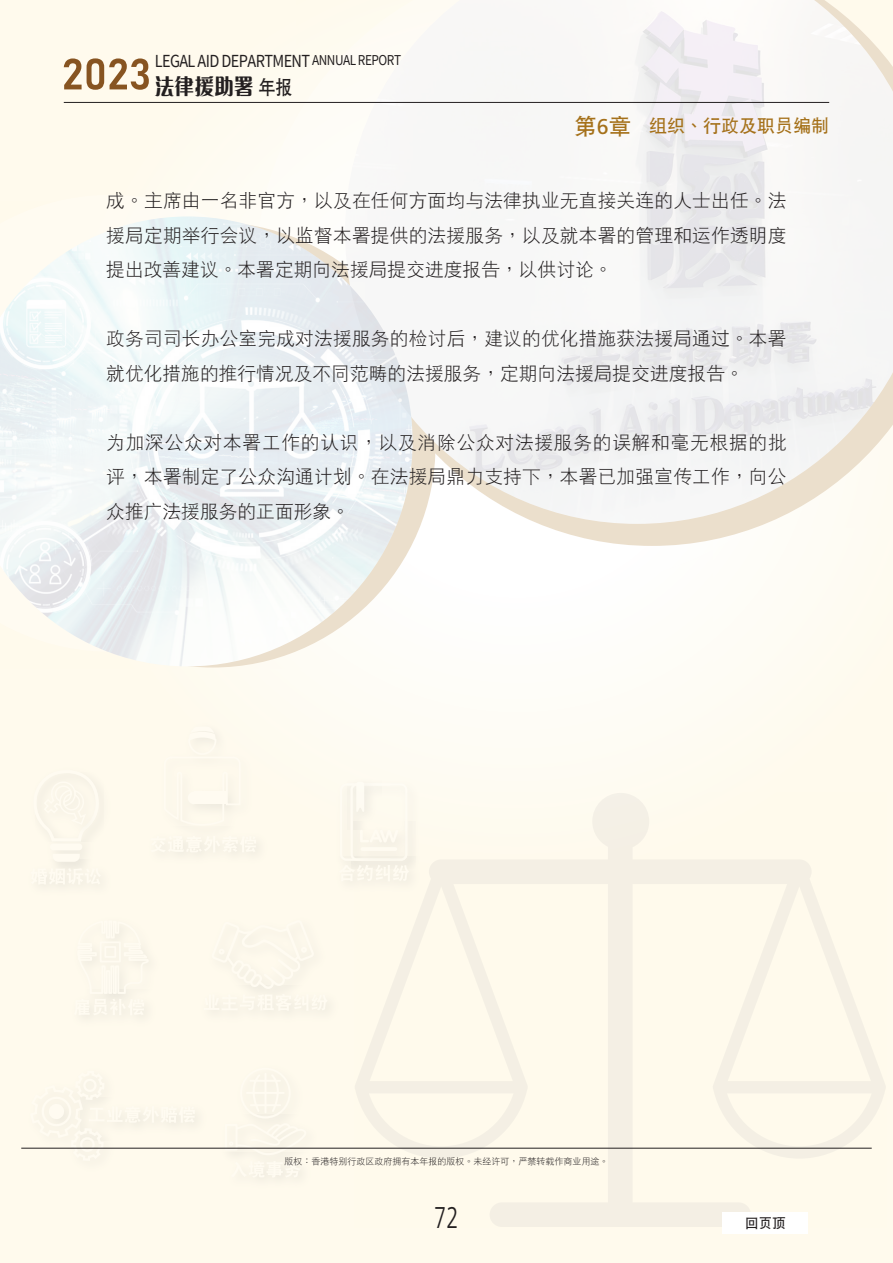
<style>
.page{position:relative;width:893px;height:1263px;background:#fffaed}
.page>*{position:absolute;margin:0;border:0;box-sizing:border-box;transform-origin:0 0}
.t1{font:300 30px "Frutiger LT Std";color:#231f20;scale:.73 1}
.t2{font:800 22.5px "M Ellan HK";color:#231f20;scale:.88 1}
.txt{font:18.75px/34.5px "DF Hei W3 GB5";letter-spacing:.01em;color:#231f20;text-align:justify}
.t3{font:18px "DF Hei W7 GB5";color:#a5711a}
.t4{font:16.5px "Taipei Sans TC Beta";letter-spacing:-.04em;color:#231f20;scale:.88 1}
.t5{font:13.5px "DF Hei W7 GB5";color:#231f20}
.t6{font:9px "DF Hei W3 GB5";color:#231f20}
.s1{font-size:13.5px}
.s2{font-family:"DF Hei W7 GB5";font-weight:400;font-size:19.5px}
.s3{font-size:22.5px}
.s4{font-family:"Frutiger LT Std";font-size:21.3px}
</style>
<div class="page">
<div style="left:256px;top:101px;width:516px;height:484px;background:#fefdfa"></div>
<svg style="left:436px;top:524px;width:345px;height:22px;fill:#fefdf8"></svg>
<svg style="left:355px;top:793px;width:530px;height:434px"></svg>
<svg style="left:225px;top:1114px;width:81px;height:38px"></svg>
<div style="left:50px;top:843px;width:32px;height:7px;background:#fffbf1;border-radius:3px"></div>
<svg style="left:195px;top:738px;width:36px;height:71px"></svg>
<svg style="left:31px;top:868px;width:70px;height:16px"></svg>
<svg style="left:176px;top:843px;width:80px;height:9px"></svg>
<img style="left:409px;top:793px;width:16px;height:63px">
<img style="left:409px;top:821px;width:6px;height:35px">
<img style="left:355px;top:856px;width:71px;height:43px">
<svg style="left:351px;top:786px;width:58px;height:95px"></svg>
<svg style="left:87px;top:934px;width:57px;height:81px"></svg>
<svg style="left:248px;top:985px;width:43px;height:25px"></svg>
<svg style="left:28px;top:1097px;width:167px;height:51px"></svg>
<img style="left:225px;top:1152px;width:81px;height:20px">
<svg style="left:230px;top:1161px;width:71px;height:17px"></svg>
<img style="left:0;top:216px;width:413px;height:450px">
<img style="left:345px;top:0;width:548px;height:524px">
<hr style="left:21px;top:1148px;width:851px;height:1px;background:#231f20">
<div style="left:723px;top:1212px;width:85px;height:21px;background:#fff"></div>
<hr style="left:64px;top:102px;width:765px;height:1px;background:#231f20">
<svg style="left:64px;top:58px;width:85px;height:32px"></svg>
<p class="t4" style="left:155px;top:51px;width:281px">LEGAL AID DEPARTMENT <span class="s1">ANNUAL REPORT</span></p>
<p class="t2" style="left:155px;top:71px;width:158px">法律援助署<span class="s2">年報</span></p>
<p class="t3" style="left:574px;top:117px;width:256px"><span class="s3">第</span><span class="s4">6</span><span class="s3">章</span> 組織、行政及職員編制</p>
<p class="txt" style="left:106px;top:183px;width:682px">成。主席由一名非官方，以及在任何方面均與法律執業無直接關連的人士出任。法援局定期舉行會議，以監督本署提供的法援服務，以及就本署的管理和運作透明度提出改善建議。本署定期向法援局提交進度報告，以供討論。</p>
<p class="txt" style="left:106px;top:321px;width:682px">政務司司長辦公室完成對法援服務的檢討後，建議的優化措施獲法援局通過。本署就優化措施的推行情況及不同範疇的法援服務，定期向法援局提交進度報告。</p>
<p class="txt" style="left:106px;top:425px;width:682px">為加深公眾對本署工作的認識，以及消除公眾對法援服務的誤解和毫無根據的批評，本署制定了公眾溝通計劃。在法援局鼎力支持下，本署已加強宣傳工作，向公眾推廣法援服務的正面形象。</p>
<p class="t6" style="left:284px;top:1157px;width:326px">版權：香港特別行政區政府擁有本年報的版權。未經許可，嚴禁轉載作商業用途。</p>
<h1 class="t1" style="left:434px;top:1201px;width:35px">72</h1>
<p class="t5" style="left:745px;top:1216px;width:42px">回頁頂</p>
</div>
